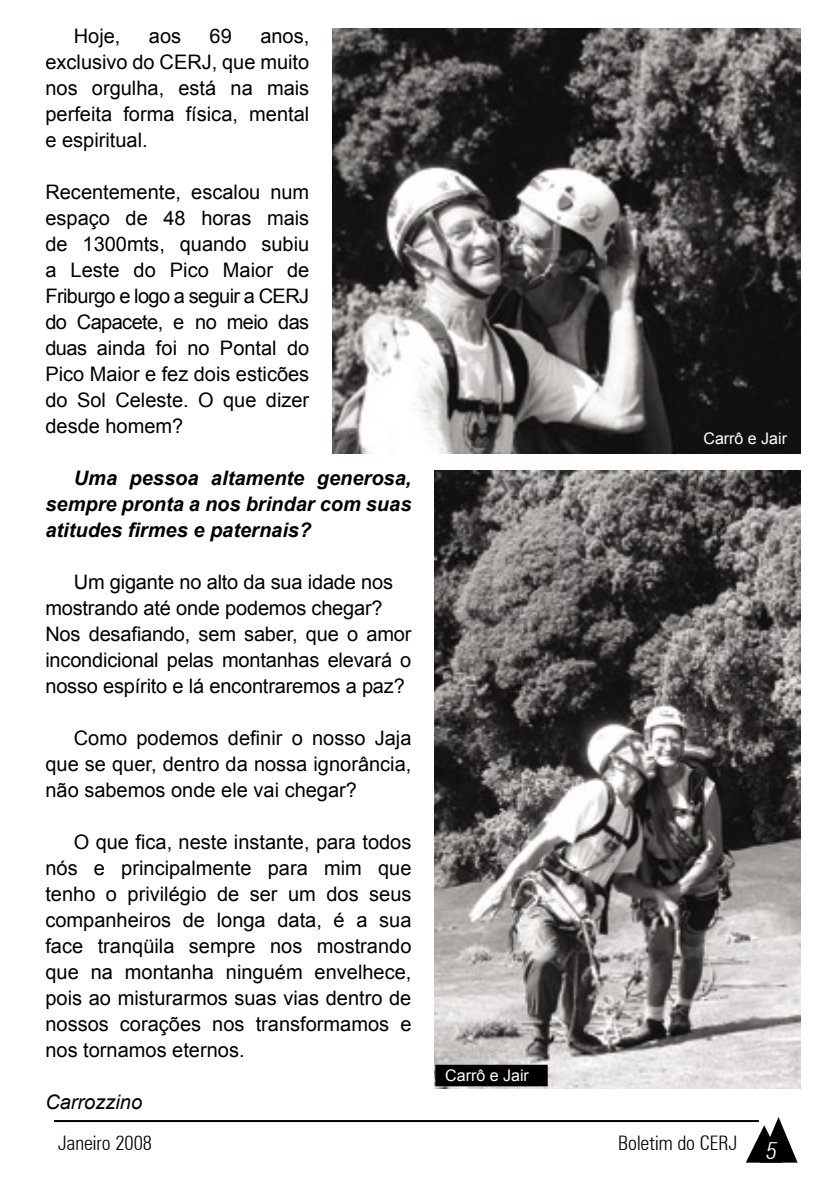
<style>
.page{position:relative;width:840px;height:1191px;background:#fff}
.page>*{position:absolute;margin:0;border:0;box-sizing:border-box;transform-origin:0 0}
.t1{font:20px/26px "Arial";color:#000;text-align:justify}
.t2{font:italic 700 20px/26px "Arial";color:#000;text-align:justify}
.t3{font:300 condensed 20px "Zurich BT";color:#000}
.t4{font:italic 20px "Arial";color:#000}
.t5{font:16px "Arial";color:#fff}
.s1{font-style:italic;font-size:24px;color:#fff}
</style>
<div class="page">
<svg style="left:745px;top:1117px;width:52px;height:45px"></svg>
<hr style="left:54px;top:1120px;width:704px;height:2px;background:#000">
<img style="left:434px;top:471px;width:365px;height:618px">
<div style="left:436px;top:1065px;width:110px;height:20px;background:#000"></div>
<div style="left:435px;top:1064px;width:112px;height:22px;border:2px solid #000"></div>
<img style="left:332px;top:28px;width:467px;height:426px">
<p class="t1" style="left:74px;top:23px;width:48px">Hoje,</p>
<p class="t1" style="left:149px;top:23px;width:34px">aos</p>
<p class="t1" style="left:209px;top:23px;width:24px">69</p>
<p class="t1" style="left:45px;top:23px;width:265px;text-indent:215px">anos, exclusivo do CERJ, que muito nos orgulha, está na mais perfeita forma física, mental e espiritual.</p>
<p class="t1" style="left:45px;top:179px;width:265px">Recentemente, escalou num espaço de 48 horas mais de 1300mts, quando subiu a Leste do Pico Maior de Friburgo e logo a seguir a CERJ do Capacete, e no meio das duas ainda foi no Pontal do Pico Maior e fez dois esticões do Sol Celeste. O que dizer desde homem?</p>
<p class="t2" style="left:45px;top:466px;width:367px;text-indent:28px">Uma pessoa altamente generosa, sempre pronta a nos brindar com suas atitudes firmes e paternais?</p>
<p class="t1" style="left:45px;top:569px;width:367px;text-align:left;text-indent:28px">Um gigante no alto da sua idade nos mostrando até onde podemos chegar?<br>Nos desafiando, sem saber, que o amor incondicional pelas montanhas elevará o nosso espírito e lá encontraremos a paz?</p>
<p class="t1" style="left:45px;top:725px;width:367px;text-indent:28px">Como podemos definir o nosso Jaja que se quer, dentro da nossa ignorância, não sabemos onde ele vai chegar?</p>
<p class="t1" style="left:45px;top:829px;width:367px;text-indent:28px">O que fica, neste instante, para todos nós e principalmente para mim que tenho o privilégio de ser um dos seus companheiros de longa data, é a sua face tranqüila sempre nos mostrando que na montanha ninguém envelhece, pois ao misturarmos suas vias dentro de nossos corações nos transformamos e nos tornamos eternos.</p>
<p class="t4" style="left:45px;top:1089px;width:98px">Carrozzino</p>
<p class="t5" style="left:445px;top:1065px;width:85px">Carrô e Jair</p>
<p class="t5" style="left:703px;top:427px;width:85px">Carrô e Jair</p>
<p class="t3" style="left:58px;top:1130px;width:96px">Janeiro 2008</p>
<p class="t3" style="left:618px;top:1130px;width:161px">Boletim do CERJ <span class="s1">5</span></p>
</div>
